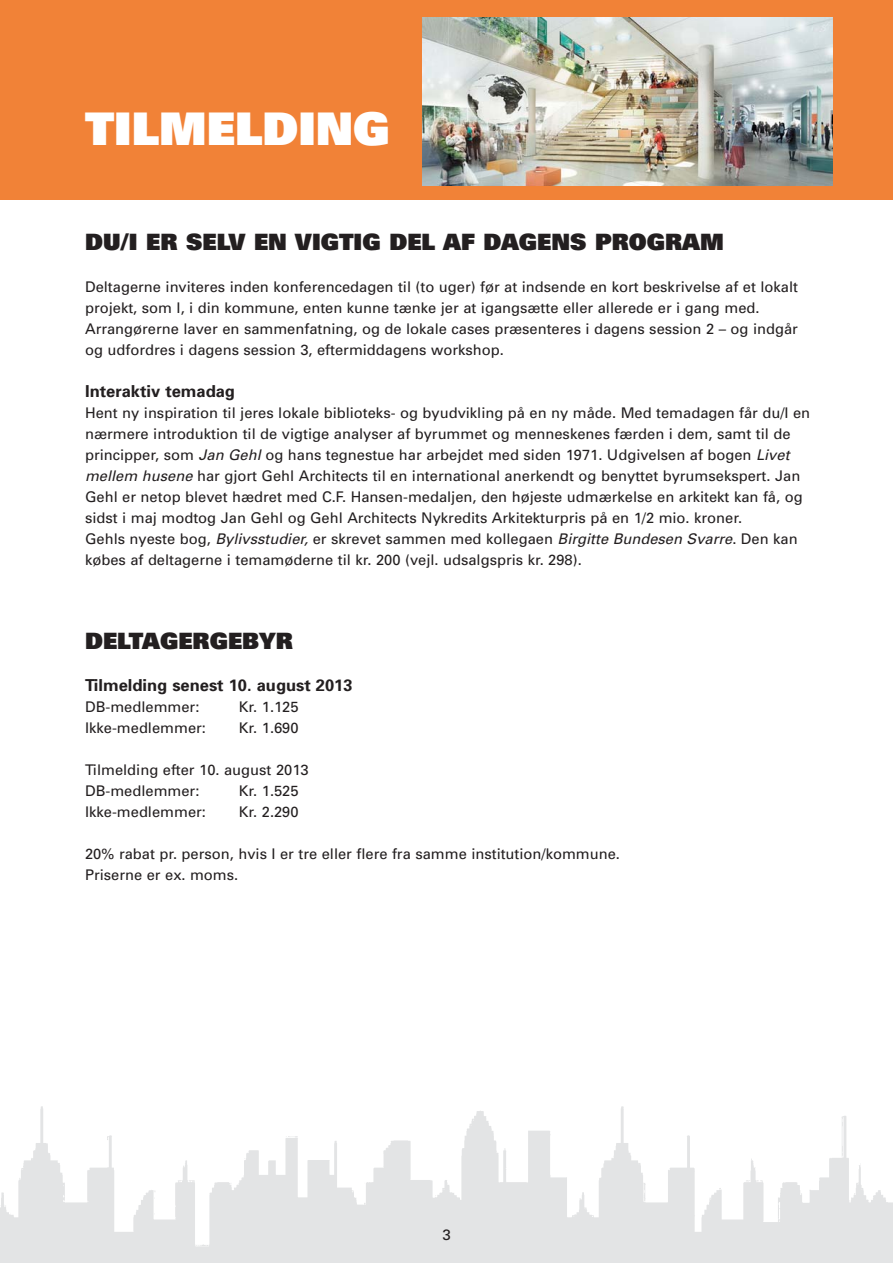
<style>
.page{position:relative;width:893px;height:1263px;background:#fff}
.page>*{position:absolute;margin:0;border:0;box-sizing:border-box;transform-origin:0 0}
.t1{font:900 45px "Univers";color:#fff}
.t2{font:900 22.5px "Univers";color:#231f20}
.t3{font:700 16.5px "Univers";color:#231f20}
.t4{font:15px "Univers";color:#231f20}
.t5{font:14.7px/21px "Univers";color:#231f20}
.s1{font-style:italic}
</style>
<div class="page">
<div style="left:0;top:0;width:892px;height:200px;background:#f18237"></div>
<img style="left:0;top:1106px;width:892px;height:157px">
<img style="left:422px;top:17px;width:410px;height:168px">
<h1 class="t1" style="left:85px;top:113px;width:306px">TILMELDING</h1>
<h2 class="t2" style="left:85px;top:234px;width:640px">DU/I ER SELV EN VIGTIG DEL AF DAGENS PROGRAM</h2>
<p class="t5" style="left:85px;top:278px;width:714px">Deltagerne inviteres inden konferencedagen til (to uger) før at indsende en kort beskrivelse af et lokalt projekt, som I, i din kommune, enten kunne tænke jer at igangsætte eller allerede er i gang med.<br>Arrangørerne laver en sammenfatning, og de lokale cases præsenteres i dagens session 2 – og indgår og udfordres i dagens session 3, eftermiddagens workshop.</p>
<p class="t3" style="left:85px;top:385px;width:151px">Interaktiv temadag</p>
<p class="t5" style="left:85px;top:404px;width:726px">Hent ny inspiration til jeres lokale biblioteks- og byudvikling på en ny måde. Med temadagen får du/I en nærmere introduktion til de vigtige analyser af byrummet og menneskenes færden i dem, samt til de principper, som <span class="s1">Jan Gehl</span> og hans tegnestue har arbejdet med siden 1971. Udgivelsen af bogen <span class="s1">Livet mellem husene</span> har gjort Gehl Architects til en international anerkendt og benyttet byrumsekspert. Jan Gehl er netop blevet hædret med C.F. Hansen-medaljen, den højeste udmærkelse en arkitekt kan få, og sidst i maj modtog Jan Gehl og Gehl Architects Nykredits Arkitekturpris på en 1/2 mio. kroner.<br>Gehls nyeste bog, <span class="s1">Bylivsstudier,</span> er skrevet sammen med kollegaen <span class="s1">Birgitte Bundesen Svarre</span>. Den kan købes af deltagerne i temamøderne til kr. 200 (vejl. udsalgspris kr. 298).</p>
<h2 class="t2" style="left:85px;top:633px;width:209px">DELTAGERGEBYR</h2>
<p class="t3" style="left:85px;top:679px;width:269px">Tilmelding senest 10. august 2013</p>
<p class="t5" style="left:85px;top:698px;width:116px">DB-medlemmer:</p>
<p class="t5" style="left:239px;top:698px;width:61px">Kr. 1.125</p>
<p class="t5" style="left:85px;top:719px;width:122px">Ikke-medlemmer:</p>
<p class="t5" style="left:239px;top:719px;width:61px">Kr. 1.690</p>
<p class="t5" style="left:85px;top:761px;width:225px">Tilmelding efter 10. august 2013<br>DB-medlemmer:</p>
<p class="t5" style="left:239px;top:782px;width:61px">Kr. 1.525</p>
<p class="t5" style="left:85px;top:803px;width:122px">Ikke-medlemmer:</p>
<p class="t5" style="left:239px;top:803px;width:61px">Kr. 2.290</p>
<p class="t5" style="left:85px;top:845px;width:536px">20% rabat pr. person, hvis I er tre eller flere fra samme institution/kommune.<br>Priserne er ex. moms.</p>
<p class="t4" style="left:442px;top:1229px;width:10px">3</p>
</div>
